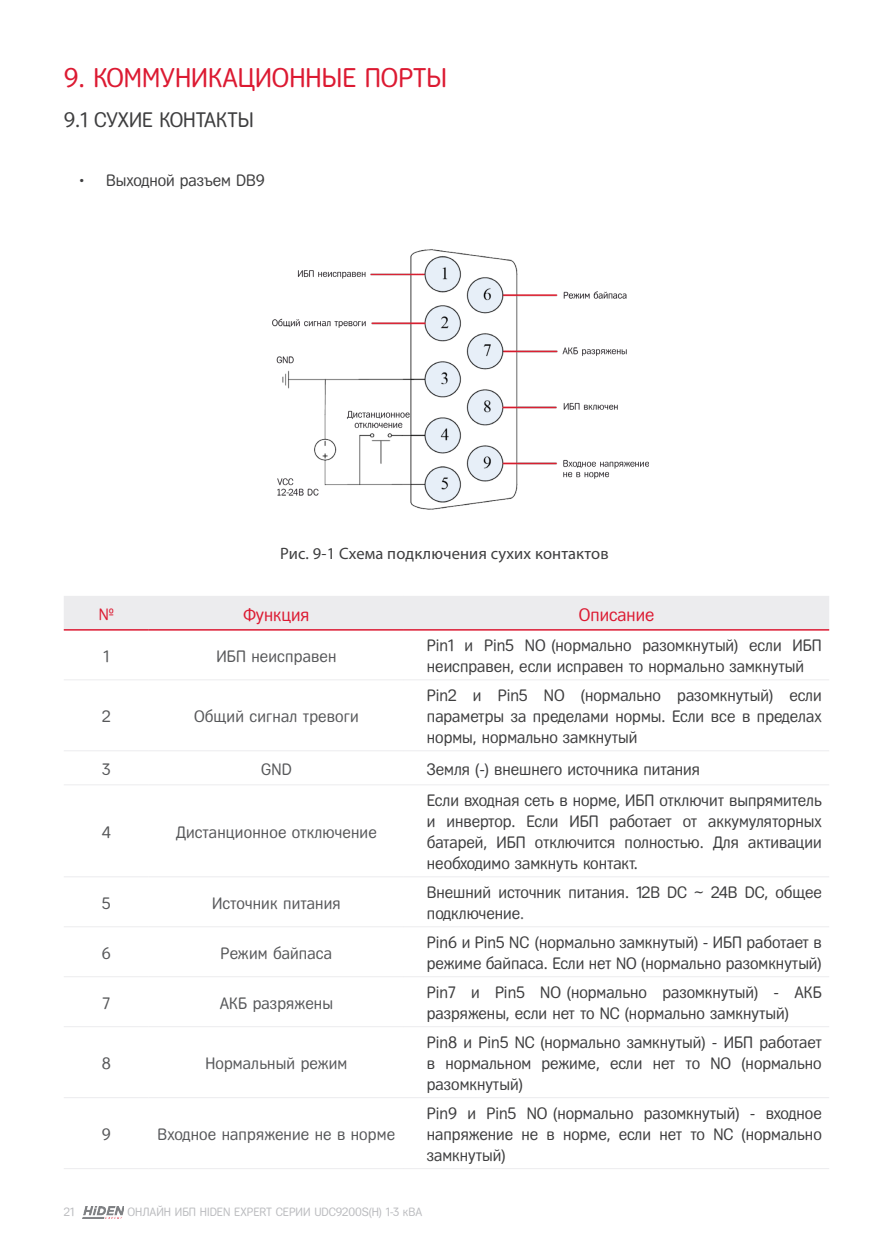
<style>
.page{position:relative;width:893px;height:1255px;background:#fff}
.page>*{position:absolute;margin:0;border:0;box-sizing:border-box;transform-origin:0 0}
.Стиль_абзаца_1{font:27px "Fregat";color:#dc1a32}
.Стиль_абзаца_2{font:21px "Fregat";color:#3e3e3f}
.Выделение_абзац{font:18px "Fregat";color:#dc1a32}
.Стиль_абзаца_3{font:16.5px/21px "Fregat";color:#3e3e3f}
.t1{font:16.5px "Fregat";letter-spacing:.01em;color:#57585a}
.Стиль_абзаца_3-2{font:16.5px "Myriad Pro";letter-spacing:.01em;color:#3e3e3f}
.Выделение_абзац-2{font:16.5px "Fregat";color:#dc1a32}
.t2{font:12px "Fregat";color:#bcbdc0}
.s1{color:#57585a}
</style>
<div class="page">
<img style="left:82px;top:1206px;width:42px;height:12px">
<div style="left:64px;top:596px;width:765px;height:33px;background:#ececee"></div>
<hr style="left:404px;top:784px;width:425px;height:1px;background:#ececee">
<hr style="left:404px;top:876px;width:425px;height:1px;background:#ececee">
<hr style="left:64px;top:629px;width:85px;height:1px;background:#dc1a32">
<hr style="left:149px;top:629px;width:255px;height:1px;background:#dc1a32">
<hr style="left:404px;top:629px;width:425px;height:1px;background:#dc1a32">
<hr style="left:64px;top:679px;width:85px;height:1px;background:#ececee">
<hr style="left:149px;top:679px;width:255px;height:1px;background:#ececee">
<hr style="left:404px;top:679px;width:425px;height:1px;background:#ececee">
<hr style="left:64px;top:750px;width:85px;height:1px;background:#ececee">
<hr style="left:64px;top:784px;width:85px;height:1px;background:#ececee">
<hr style="left:64px;top:876px;width:85px;height:1px;background:#ececee">
<hr style="left:64px;top:926px;width:85px;height:1px;background:#ececee">
<hr style="left:64px;top:976px;width:85px;height:1px;background:#ececee">
<hr style="left:64px;top:1026px;width:85px;height:1px;background:#ececee">
<hr style="left:64px;top:1097px;width:85px;height:1px;background:#ececee">
<hr style="left:64px;top:1168px;width:85px;height:1px;background:#ececee">
<hr style="left:149px;top:750px;width:255px;height:1px;background:#ececee">
<hr style="left:149px;top:784px;width:255px;height:1px;background:#ececee">
<hr style="left:149px;top:876px;width:255px;height:1px;background:#ececee">
<hr style="left:149px;top:926px;width:255px;height:1px;background:#ececee">
<hr style="left:149px;top:976px;width:255px;height:1px;background:#ececee">
<hr style="left:149px;top:1026px;width:255px;height:1px;background:#ececee">
<hr style="left:149px;top:1097px;width:255px;height:1px;background:#ececee">
<hr style="left:149px;top:1168px;width:255px;height:1px;background:#ececee">
<hr style="left:404px;top:750px;width:425px;height:1px;background:#ececee">
<hr style="left:404px;top:926px;width:425px;height:1px;background:#ececee">
<hr style="left:404px;top:976px;width:425px;height:1px;background:#ececee">
<hr style="left:404px;top:1026px;width:425px;height:1px;background:#ececee">
<hr style="left:404px;top:1097px;width:425px;height:1px;background:#ececee">
<hr style="left:404px;top:1168px;width:425px;height:1px;background:#ececee">
<img style="left:272px;top:249px;width:377px;height:261px">
<p class="Стиль_абзаца_1" style="left:64px;top:62px;width:385px">9. КОММУНИКАЦИОННЫЕ ПОРТЫ</p>
<p class="Стиль_абзаца_2" style="left:64px;top:108px;width:191px">9.1 СУХИЕ КОНТАКТЫ</p>
<p class="Стиль_абзаца_3" style="left:79px;top:170px;width:187px">• Выходной разъем DB9</p>
<p class="Стиль_абзаца_3-2" style="left:280px;top:543px;width:330px">Рис. 9-1 Схема подключения сухих контактов</p>
<p class="Выделение_абзац-2" style="left:99px;top:605px;width:17px">№</p>
<p class="Выделение_абзац" style="left:243px;top:604px;width:68px">Функция</p>
<p class="Выделение_абзац" style="left:579px;top:604px;width:77px">Описание</p>
<p class="t1" style="left:104px;top:647px;width:7px">1</p>
<p class="t1" style="left:216px;top:647px;width:122px">ИБП неисправен</p>
<p class="Стиль_абзаца_3" style="left:427px;top:635px;width:396px">Pin1 и Pin5 NO（(нормально разомкнутый) если ИБП неисправен, если исправен то нормально замкнутый</p>
<p class="t1" style="left:102px;top:707px;width:10px">2</p>
<p class="t1" style="left:194px;top:707px;width:166px">Общий сигнал тревоги</p>
<p class="Стиль_абзаца_3" style="left:427px;top:685px;width:396px;text-align:justify">Pin2 и Pin5 NO (нормально разомкнутый) если параметры за пределами нормы. Если все в пределах нормы, нормально замкнутый</p>
<p class="t1" style="left:102px;top:760px;width:10px">3</p>
<p class="t1" style="left:261px;top:760px;width:32px">GND</p>
<p class="Стиль_абзаца_3" style="left:427px;top:758px;width:275px">Земля (-) внешнего источника питания</p>
<p class="t1" style="left:102px;top:823px;width:11px">4</p>
<p class="t1" style="left:176px;top:823px;width:202px">Дистанционное отключение</p>
<p class="Стиль_абзаца_3" style="left:427px;top:790px;width:396px;text-align:justify">Если входная сеть в норме, ИБП отключит выпрямитель и инвертор. Если ИБП работает от аккумуляторных батарей, ИБП отключится полностью. Для активации необходимо замкнуть контакт.</p>
<p class="t1" style="left:102px;top:893px;width:10px">5</p>
<p class="t1" style="left:212px;top:893px;width:130px">Источник питания</p>
<p class="Стиль_абзаца_3" style="left:427px;top:882px;width:396px">Внешний источник питания. 12В DC ~ 24В DC, общее подключение<span class="s1">.</span></p>
<p class="t1" style="left:102px;top:943px;width:11px">6</p>
<p class="t1" style="left:221px;top:943px;width:113px">Режим байпаса</p>
<p class="Стиль_абзаца_3" style="left:427px;top:932px;width:396px">Pin6 и Pin5 NС（(нормально замкнутый) - ИБП работает в режиме байпаса. Если нет NO (нормально разомкнутый)</p>
<p class="t1" style="left:103px;top:993px;width:9px">7</p>
<p class="t1" style="left:220px;top:993px;width:115px">АКБ разряжены</p>
<p class="Стиль_абзаца_3" style="left:427px;top:981px;width:396px">Pin7 и Pin5 NO（(нормально разомкнутый) - АКБ разряжены, если нет то NC (нормально замкнутый)</p>
<p class="t1" style="left:102px;top:1054px;width:11px">8</p>
<p class="t1" style="left:205px;top:1054px;width:144px">Нормальный режим</p>
<p class="Стиль_абзаца_3" style="left:427px;top:1031px;width:396px;text-align:justify">Pin8 и Pin5 NС（(нормально замкнутый) - ИБП работает в нормальном режиме, если нет то NО (нормально разомкнутый)</p>
<p class="t1" style="left:102px;top:1125px;width:11px">9</p>
<p class="t1" style="left:158px;top:1125px;width:239px">Входное напряжение не в норме</p>
<p class="Стиль_абзаца_3" style="left:427px;top:1102px;width:396px;text-align:justify">Pin9 и Pin5 NO（(нормально разомкнутый) - входное напряжение не в норме, если нет то NC (нормально замкнутый)</p>
<p class="t2" style="left:64px;top:1204px;width:12px">21</p>
<p class="t2" style="left:128px;top:1204px;width:296px">ОНЛАЙН ИБП HIDEN EXPERT СЕРИИ UDC9200S(H) 1-3 кВА</p>
</div>
